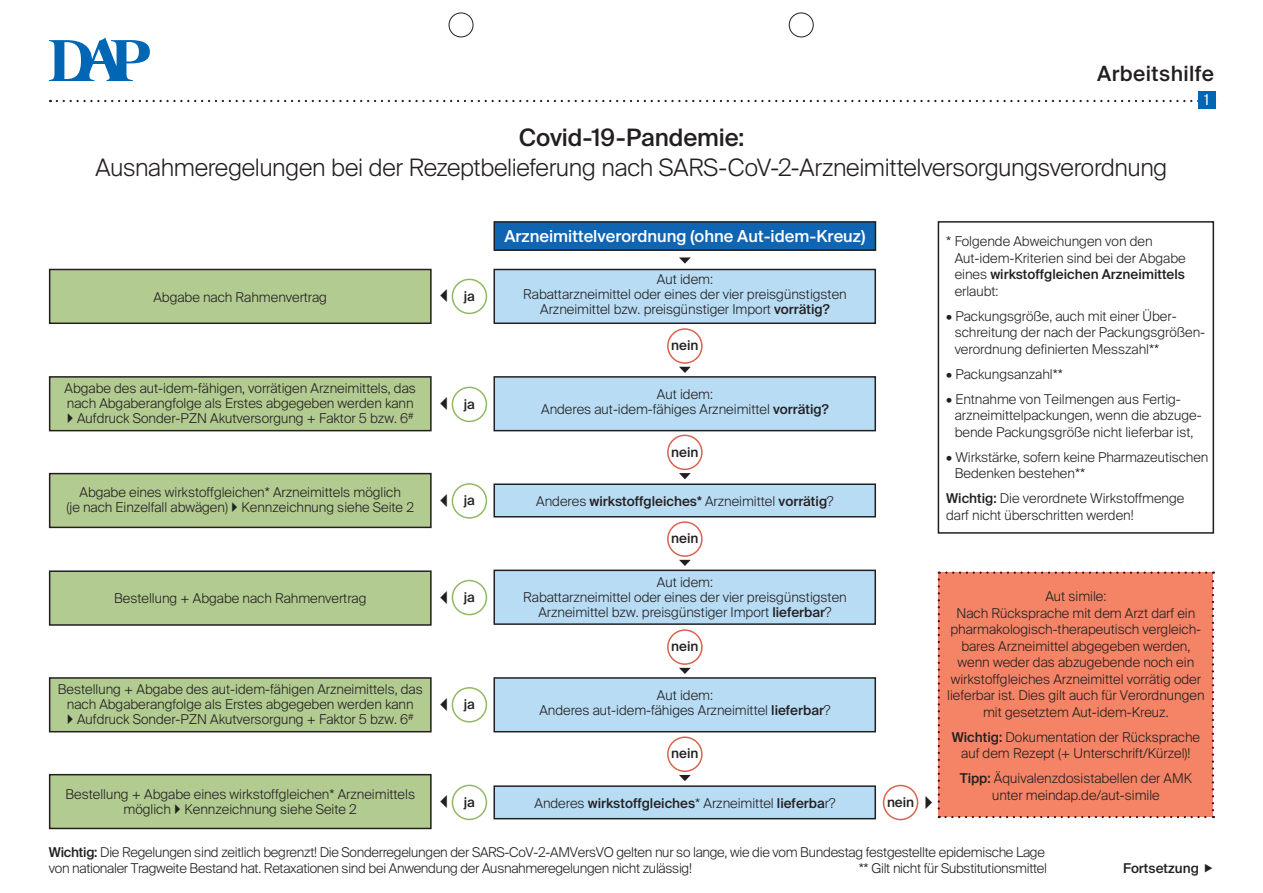
<style>
.page{position:relative;width:1263px;height:893px;background:#fff}
.page>*{position:absolute;margin:0;border:0;box-sizing:border-box;transform-origin:0 0}
.t1{font:300 24px "Suisse Intl";letter-spacing:-.01em;color:#231f20}
.t2{font:500 24px "Suisse Intl";letter-spacing:-.005em;color:#231f20}
.t3{font:500 21px "Suisse Intl";letter-spacing:.02em;color:#231f20}
.t4{font:500 16.5px "Suisse Intl";color:#fff}
.t5{font:15px "Suisse Intl Cond";color:#fff}
.t6{font:300 13.5px/16.5px "Suisse Intl";color:#231f20;text-align:center}
.t7{font:300 13.5px/16.5px "Suisse Intl";letter-spacing:-.02em;color:#231f20}
.t8{font:500 13.5px "Suisse Intl";color:#231f20}
.s1{font-weight:500}
.s2{font-weight:300}
</style>
<div class="page">
<div style="left:449px;top:13px;width:24px;height:24px;border:1px solid #231f20;border-radius:50%"></div>
<div style="left:789px;top:13px;width:24px;height:24px;border:1px solid #231f20;border-radius:50%"></div>
<svg style="left:57px;top:100px;width:1141px;height:2px"></svg>
<svg style="left:49px;top:38px;width:101px;height:43px"></svg>
<div style="left:938px;top:571px;width:276px;height:247px;background:#f48465"></div>
<div style="left:50px;top:269px;width:381px;height:54px;background:#b2cb91"></div>
<div style="left:49px;top:269px;width:383px;height:55px;border:2px solid #231f20"></div>
<div style="left:50px;top:377px;width:381px;height:54px;background:#b2cb91"></div>
<div style="left:49px;top:376px;width:383px;height:55px;border:2px solid #231f20"></div>
<div style="left:50px;top:474px;width:381px;height:53px;background:#b2cb91"></div>
<div style="left:49px;top:473px;width:383px;height:55px;border:2px solid #231f20"></div>
<div style="left:50px;top:678px;width:381px;height:54px;background:#b2cb91"></div>
<div style="left:49px;top:677px;width:383px;height:55px;border:2px solid #231f20"></div>
<div style="left:50px;top:775px;width:381px;height:53px;background:#b2cb91"></div>
<div style="left:49px;top:774px;width:383px;height:55px;border:2px solid #231f20"></div>
<div style="left:50px;top:571px;width:381px;height:54px;background:#b2cb91"></div>
<div style="left:49px;top:570px;width:383px;height:56px;border:2px solid #231f20"></div>
<div style="left:494px;top:269px;width:381px;height:54px;background:#b7dcf4"></div>
<div style="left:493px;top:269px;width:383px;height:55px;border:2px solid #231f20"></div>
<div style="left:494px;top:377px;width:381px;height:54px;background:#b7dcf4"></div>
<div style="left:493px;top:376px;width:383px;height:55px;border:2px solid #231f20"></div>
<div style="left:494px;top:678px;width:381px;height:54px;background:#b7dcf4"></div>
<div style="left:493px;top:677px;width:383px;height:55px;border:2px solid #231f20"></div>
<div style="left:494px;top:484px;width:381px;height:33px;background:#b7dcf4"></div>
<div style="left:493px;top:483px;width:383px;height:34px;border:2px solid #231f20"></div>
<div style="left:494px;top:786px;width:381px;height:33px;background:#b7dcf4"></div>
<div style="left:493px;top:785px;width:383px;height:34px;border:2px solid #231f20"></div>
<div style="left:494px;top:570px;width:381px;height:54px;background:#b7dcf4"></div>
<div style="left:493px;top:570px;width:383px;height:55px;border:2px solid #231f20"></div>
<svg style="left:679px;top:257px;width:12px;height:7px"></svg>
<svg style="left:679px;top:367px;width:12px;height:6px"></svg>
<div style="left:667px;top:328px;width:36px;height:36px;border:2px solid #db634b;border-radius:50%"></div>
<svg style="left:679px;top:668px;width:12px;height:6px"></svg>
<div style="left:667px;top:629px;width:36px;height:36px;border:2px solid #db634b;border-radius:50%"></div>
<svg style="left:679px;top:473px;width:12px;height:6px"></svg>
<div style="left:667px;top:435px;width:36px;height:35px;border:2px solid #db634b;border-radius:50%"></div>
<svg style="left:679px;top:775px;width:12px;height:6px"></svg>
<div style="left:667px;top:736px;width:36px;height:36px;border:2px solid #db634b;border-radius:50%"></div>
<svg style="left:679px;top:560px;width:12px;height:6px"></svg>
<div style="left:667px;top:521px;width:36px;height:36px;border:2px solid #db634b;border-radius:50%"></div>
<div style="left:452px;top:279px;width:35px;height:35px;border:2px solid #91b963;border-radius:50%"></div>
<div style="left:452px;top:387px;width:35px;height:35px;border:2px solid #91b963;border-radius:50%"></div>
<div style="left:452px;top:483px;width:35px;height:36px;border:2px solid #91b963;border-radius:50%"></div>
<div style="left:452px;top:580px;width:35px;height:35px;border:2px solid #91b963;border-radius:50%"></div>
<div style="left:452px;top:687px;width:35px;height:36px;border:2px solid #91b963;border-radius:50%"></div>
<div style="left:452px;top:785px;width:35px;height:35px;border:2px solid #91b963;border-radius:50%"></div>
<div style="left:883px;top:785px;width:35px;height:35px;border:2px solid #db634b;border-radius:50%"></div>
<div style="left:494px;top:222px;width:381px;height:28px;background:#0f65b2"></div>
<div style="left:493px;top:221px;width:383px;height:30px;border:2px solid #231f20"></div>
<div style="left:938px;top:221px;width:276px;height:313px;border:2px solid #231f20"></div>
<div style="left:1198px;top:91px;width:17px;height:18px;background:#0166b3"></div>
<h2 class="t3" style="left:1097px;top:61px;width:118px">Arbeitshilfe</h2>
<h1 class="t2" style="left:519px;top:124px;width:227px">Covid-19-Pandemie:</h1>
<h1 class="t1" style="left:96px;top:154px;width:1073px">Ausnahmeregelungen bei der Rezeptbelieferung nach SARS-CoV-2-Arzneimittelversorgungsverordnung</h1>
<p class="t5" style="left:1204px;top:91px;width:6px">1</p>
<p class="t6" style="left:153px;top:289px;width:175px">Abgabe nach Rahmenvertrag</p>
<p class="t6" style="left:65px;top:380px;width:353px;line-height:15px;text-align:right">Abgabe des aut-idem-fähigen, vorrätigen Arzneimittels, das nach Abgaberangfolge als Erstes abgegeben werden kann<br>Aufdruck Sonder-PZN Akutversorgung + Faktor 5 bzw. 6<sup>#</sup></p>
<p class="t6" style="left:66px;top:485px;width:349px;line-height:15px">Abgabe eines wirkstoffgleichen* Arzneimittels möglich<br>(je nach Einzelfall abwägen) Kennzeichnung siehe Seite 2</p>
<p class="t8" style="left:464px;top:288px;width:13px">ja</p>
<p class="t8" style="left:464px;top:396px;width:13px">ja</p>
<p class="t8" style="left:464px;top:492px;width:13px">ja</p>
<p class="t4" style="left:504px;top:226px;width:362px">Arzneimittelverordnung (ohne Aut-idem-Kreuz)</p>
<p class="t6" style="left:955px;top:233px;width:232px;text-align:left;text-indent:-9px">* Folgende Abweichungen von den<br>Aut-idem-Kriterien sind bei der Abgabe eines <span class="s1">wirkstoffgleichen Arzneimittels </span>erlaubt:</p>
<p class="t6" style="left:955px;top:308px;width:252px;text-align:left;text-indent:-9px">• Packungsgröße, auch mit einer Über&shy;schreitung der nach der Packungsgrößen&shy;verordnung definierten Messzahl**</p>
<p class="t6" style="left:946px;top:366px;width:118px">• Packungsanzahl**</p>
<p class="t6" style="left:955px;top:391px;width:248px;text-align:left;text-indent:-9px">• Entnahme von Teilmengen aus Fertig&shy;arzneimittelpackungen, wenn die abzuge&shy;bende Packungsgröße nicht lieferbar ist,</p>
<p class="t6" style="left:955px;top:449px;width:255px;text-align:left;text-indent:-9px">• Wirkstärke, sofern keine Pharmazeutischen<br>Bedenken bestehen**</p>
<p class="t6" style="left:946px;top:490px;width:240px;text-align:left"><span class="s1">Wichtig:</span> Die verordnete Wirkstoffmenge darf nicht überschritten werden!</p>
<p class="t6" style="left:523px;top:272px;width:325px;line-height:15px">Aut idem:<br>Rabattarzneimittel oder eines der vier preisgünstigsten<br>Arzneimittel bzw. preisgünstiger Import <span class="s1">vorrätig?</span></p>
<p class="t8" style="left:671px;top:338px;width:29px">nein</p>
<p class="t6" style="left:541px;top:387px;width:289px;line-height:15px">Aut idem:<br>Anderes aut-idem-fähiges Arzneimittel <span class="s1">vorrätig?</span></p>
<p class="t8" style="left:671px;top:444px;width:29px">nein</p>
<p class="t8" style="left:536px;top:493px;width:299px"><span class="s2">Anderes</span> wirkstoffgleiches* <span class="s2">Arzneimittel</span> vorrätig<span class="s2">?</span></p>
<p class="t8" style="left:671px;top:531px;width:29px">nein</p>
<p class="t6" style="left:523px;top:574px;width:325px;line-height:15px">Aut idem:<br>Rabattarzneimittel oder eines der vier preisgünstigsten<br>Arzneimittel bzw. preisgünstiger Import <span class="s1">lieferbar</span>?</p>
<p class="t6" style="left:947px;top:588px;width:259px">Aut simile:<br>Nach Rücksprache mit dem Arzt darf ein pharmakologisch-therapeutisch vergleich&shy;bares Arzneimittel abgegeben werden, wenn weder das abzugebende noch ein wirkstoffgleiches Arzneimittel vorrätig oder lieferbar ist. Dies gilt auch für Verordnungen mit gesetztem Aut-idem-Kreuz.</p>
<p class="t6" style="left:952px;top:729px;width:250px"><span class="s1">Wichtig:</span> Dokumentation der Rücksprache auf dem Rezept (+ Unterschrift/Kürzel)!</p>
<p class="t6" style="left:960px;top:770px;width:234px"><span class="s1">Tipp:</span> Äquivalenzdosistabellen der AMK unter meindap.de/aut-simile</p>
<p class="t8" style="left:464px;top:589px;width:13px">ja</p>
<p class="t6" style="left:114px;top:590px;width:254px">Bestellung + Abgabe nach Rahmenvertrag</p>
<p class="t8" style="left:671px;top:639px;width:29px">nein</p>
<p class="t6" style="left:58px;top:681px;width:366px">Bestellung + Abgabe des aut-idem-fähigen Arzneimittels, das</p>
<p class="t6" style="left:67px;top:696px;width:348px">nach Abgaberangfolge als Erstes abgegeben werden kann</p>
<p class="t6" style="left:77px;top:711px;width:338px">Aufdruck Sonder-PZN Akutversorgung + Faktor 5 bzw. 6<sup>#</sup></p>
<p class="t6" style="left:539px;top:688px;width:293px;line-height:15px">Aut idem:<br>Anderes aut-idem-fähiges Arzneimittel <span class="s1">lieferbar</span>?</p>
<p class="t8" style="left:464px;top:696px;width:13px">ja</p>
<p class="t8" style="left:671px;top:746px;width:29px">nein</p>
<p class="t6" style="left:65px;top:787px;width:351px;line-height:15px">Bestellung + Abgabe eines wirkstoffgleichen* Arzneimittels möglich Kennzeichnung siehe Seite 2</p>
<p class="t8" style="left:464px;top:794px;width:13px">ja</p>
<p class="t8" style="left:887px;top:794px;width:29px">nein</p>
<p class="t7" style="left:49px;top:844px;width:997px"><span class="s1">Wichtig:</span> Die Regelungen sind zeitlich begrenzt! Die Sonderregelungen der SARS-CoV-2-AMVersVO gelten nur so lange, wie die vom Bundestag festgestellte epidemische Lage von nationaler Tragweite Bestand hat. Retaxationen sind bei Anwendung der Ausnahmeregelungen nicht zulässig!</p>
<p class="t8" style="left:534px;top:795px;width:302px"><span class="s2">Anderes</span> wirkstoffgleiches<span class="s2">* Arzneimittel</span> lieferba<span class="s2">r?</span></p>
<p class="t7" style="left:859px;top:860px;width:190px">** Gilt nicht für Substitutionsmittel</p>
<p class="t8" style="left:1123px;top:860px;width:77px">Fortsetzung</p>
</div>
